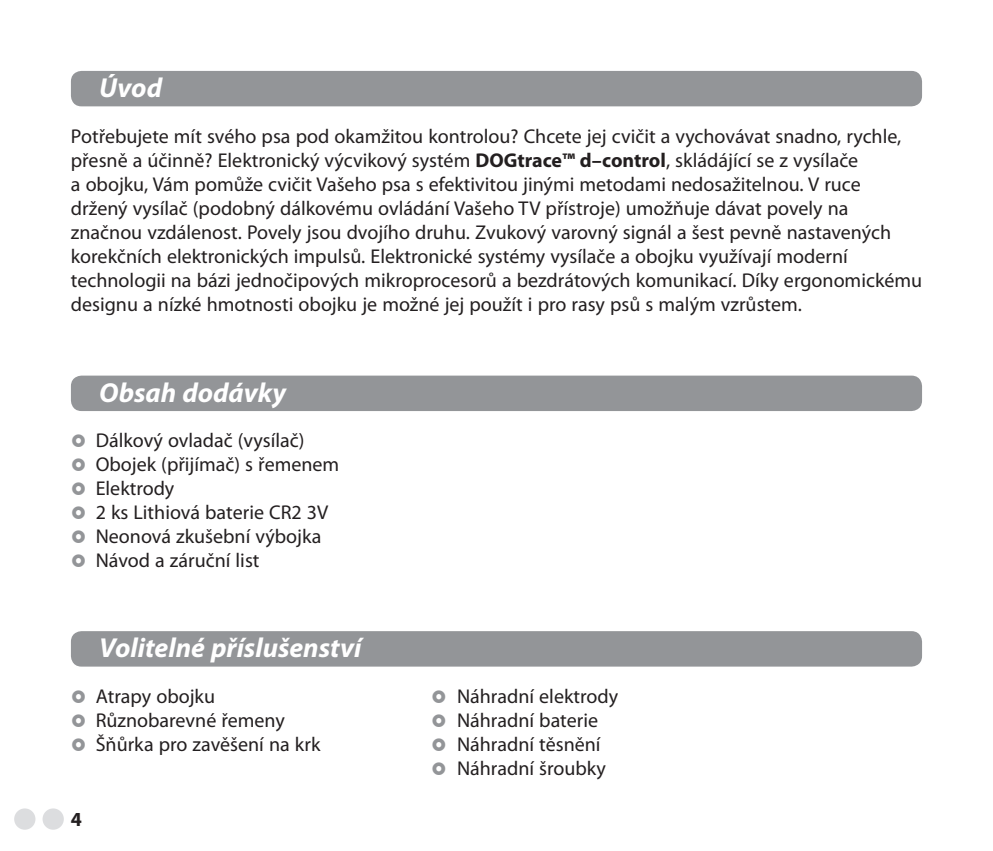
<style>
.page{position:relative;width:993px;height:851px;background:#fff}
.page>*{position:absolute;margin:0;border:0;box-sizing:border-box;transform-origin:0 0}
.t1{font:italic 700 27.5px "Myriad Pro";color:#fff}
.t2{font:20px/24px "Myriad Pro";color:#231f20}
.t3{font:700 20px "Myriad Pro";color:#231f20}
.s1{font-weight:700}
</style>
<div class="page">
<div style="left:71px;top:71px;width:850px;height:35px;background:#939598;border-radius:11px"></div>
<div style="left:71px;top:375px;width:850px;height:36px;background:#939598;border-radius:11px"></div>
<div style="left:71px;top:631px;width:850px;height:35px;background:#939598;border-radius:11px"></div>
<div style="left:14px;top:808px;width:21px;height:21px;background:#dcdddf;border-radius:50%"></div>
<div style="left:43px;top:808px;width:21px;height:21px;background:#dcdddf;border-radius:50%"></div>
<h1 class="t1" style="left:99px;top:77px;width:64px">Úvod</h1>
<p class="t2" style="left:71px;top:125px;width:852px">Potřebujete mít svého psa pod okamžitou kontrolou? Chcete jej cvičit a vychovávat snadno, rychle, přesně a účinně? Elektronický výcvikový systém <span class="s1">DOGtrace™ d–control</span>, skládájící se z vysílače<br>a obojku, Vám pomůže cvičit Vašeho psa s efektivitou jinými metodami nedosažitelnou. V ruce držený vysílač (podobný dálkovému ovládání Vašeho TV přístroje) umožňuje dávat povely na značnou vzdálenost. Povely jsou dvojího druhu. Zvukový varovný signál a šest pevně nastavených korekčních elektronických impulsů. Elektronické systémy vysílače a obojku využívají moderní technologii na bázi jednočipových mikroprocesorů a bezdrátových komunikací. Díky ergonomickému designu a nízké hmotnosti obojku je možné jej použít i pro rasy psů s malým vzrůstem.</p>
<h1 class="t1" style="left:99px;top:382px;width:188px">Obsah dodávky</h1>
<p class="t2" style="left:96px;top:430px;width:245px">Dálkový ovladač (vysílač)<br>Obojek (přijímač) s řemenem<br>Elektrody<br>2 ks Lithiová baterie CR2 3V<br>Neonová zkušební výbojka<br>Návod a záruční list</p>
<h1 class="t1" style="left:99px;top:637px;width:263px">Volitelné příslušenství</h1>
<p class="t3" style="left:71px;top:811px;width:13px">4</p>
<p class="t2" style="left:96px;top:685px;width:121px">Atrapy obojku</p>
<p class="t2" style="left:457px;top:685px;width:162px">Náhradní elektrody</p>
<p class="t2" style="left:96px;top:709px;width:190px">Různobarevné řemeny</p>
<p class="t2" style="left:457px;top:709px;width:142px">Náhradní baterie</p>
<p class="t2" style="left:96px;top:733px;width:226px">Šňůrka pro zavěšení na krk</p>
<p class="t2" style="left:457px;top:733px;width:150px">Náhradní těsnění<br>Náhradní šroubky</p>
</div>
